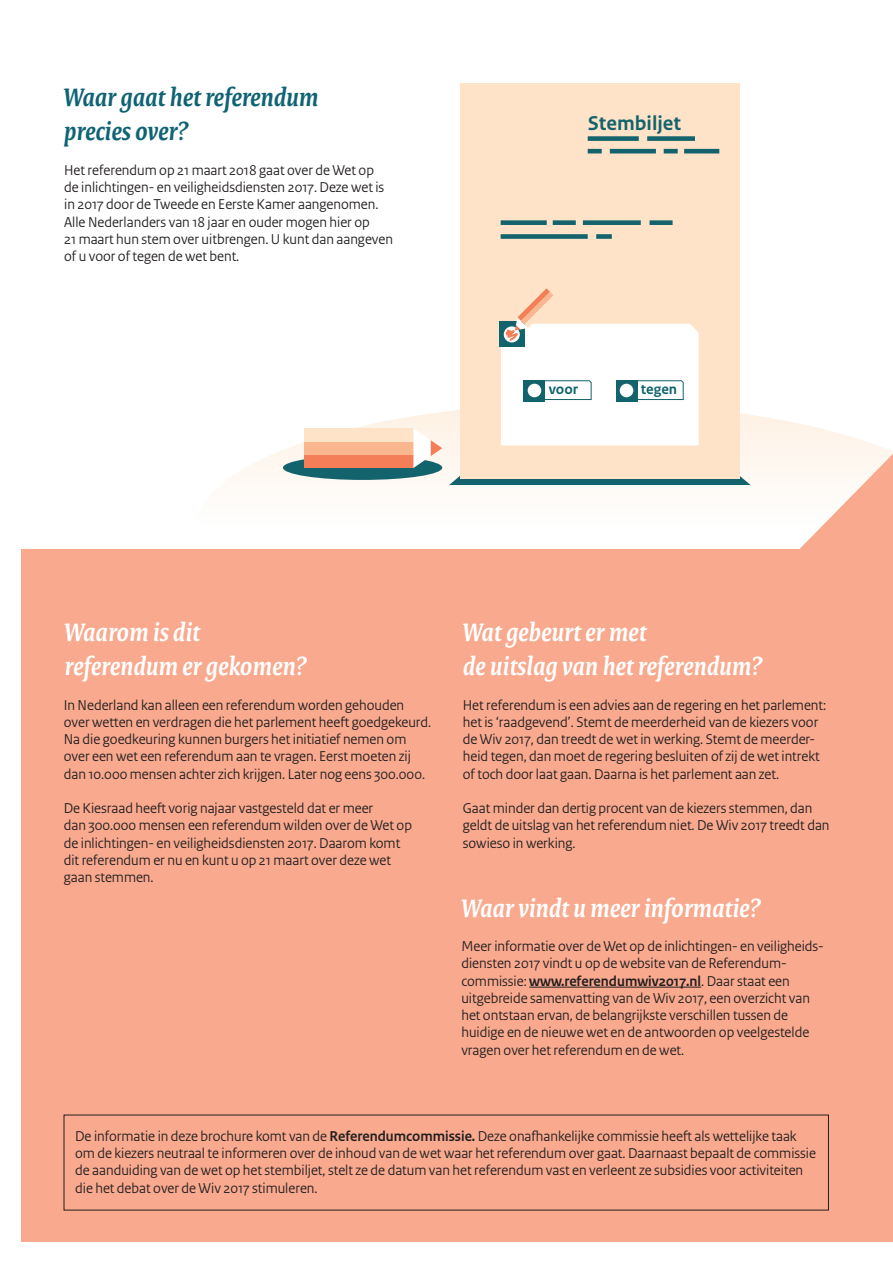
<style>
.page{position:relative;width:893px;height:1263px;background:#fff}
.page>*{position:absolute;margin:0;border:0;box-sizing:border-box;transform-origin:0 0}
.t1{font:italic 700 27px/34.5px "Rijksoverheid Serif";color:#fff}
.t2{font:italic 700 27px/34.5px "Rijksoverheid Serif";color:#0f6373}
.t3{font:700 21.15px "Rijksoverheid Sans Text";color:#13636c}
.t4{font:15px/17.2px "Rijksoverheid Sans Heading";color:#231f20}
.t5{font:700 15px "Rijksoverheid Sans Text";color:#13636c}
.s1{font-weight:700}
</style>
<div class="page">
<hr style="left:892px;top:21px;width:1px;height:611px;background:#fee6d1">
<div style="left:21px;top:549px;width:872px;height:693px;background:#f8a98e"></div>
<hr style="left:529px;top:987px;width:172px;height:1px;background:#231f20">
<img style="left:225px;top:403px;width:668px;height:82px">
<div style="left:283px;top:455px;width:159px;height:25px;background:#13636c;border-radius:50%"></div>
<div style="left:304px;top:455px;width:109px;height:13px;background:#f37e58"></div>
<div style="left:304px;top:441px;width:109px;height:14px;background:#fab78f"></div>
<div style="left:304px;top:428px;width:109px;height:13px;background:#fee3c9"></div>
<svg style="left:413px;top:428px;width:29px;height:40px"></svg>
<svg style="left:449px;top:475px;width:301px;height:10px;background:#3d7b7f"></svg>
<div style="left:460px;top:83px;width:280px;height:395px;background:#fee3c9"></div>
<div style="left:499px;top:322px;width:25px;height:25px;background:#13636c"></div>
<svg style="left:501px;top:288px;width:198px;height:157px"></svg>
<div style="left:616px;top:380px;width:21px;height:21px;background:#13636c"></div>
<div style="left:620px;top:384px;width:13px;height:13px;background:#fff;border-radius:50%"></div>
<div style="left:588px;top:136px;width:51px;height:5px;background:#13636c"></div>
<hr style="left:588px;top:149px;width:14px;height:4px;background:#13636c">
<hr style="left:664px;top:149px;width:14px;height:4px;background:#13636c">
<hr style="left:684px;top:149px;width:35px;height:4px;background:#13636c">
<hr style="left:610px;top:149px;width:46px;height:4px;background:#13636c">
<div style="left:501px;top:220px;width:46px;height:5px;background:#13636c"></div>
<div style="left:501px;top:234px;width:87px;height:5px;background:#13636c"></div>
<div style="left:596px;top:234px;width:16px;height:5px;background:#13636c"></div>
<div style="left:583px;top:220px;width:58px;height:5px;background:#13636c"></div>
<div style="left:553px;top:220px;width:23px;height:5px;background:#13636c"></div>
<div style="left:650px;top:220px;width:23px;height:5px;background:#13636c"></div>
<div style="left:647px;top:136px;width:48px;height:5px;background:#13636c"></div>
<svg style="left:778px;top:454px;width:115px;height:95px"></svg>
<h1 class="t2" style="left:64px;top:82px;width:256px">Waar gaat het referendum precies over?</h1>
<p class="t4" style="left:64px;top:162px;width:330px">Het referendum op 21 maart 2018 gaat over de Wet op<br>de inlichtingen- en veiligheidsdiensten 2017. Deze wet is in 2017 door de Tweede en Eerste Kamer aangenomen.<br>Alle Nederlanders van 18 jaar en ouder mogen hier op<br>21 maart hun stem over uitbrengen. U kunt dan aangeven of u voor of tegen de wet bent.</p>
<h2 class="t3" style="left:588px;top:110px;width:95px">Stembiljet</h2>
<p class="t5" style="left:549px;top:380px;width:31px">voor</p>
<p class="t5" style="left:641px;top:380px;width:38px">tegen</p>
<h1 class="t1" style="left:65px;top:617px;width:244px">Waarom is dit referendum er gekomen?</h1>
<p class="t4" style="left:64px;top:697px;width:369px">In Nederland kan alleen een referendum worden gehouden over wetten en verdragen die het parlement heeft goedgekeurd.<br>Na die goedkeuring kunnen burgers het initiatief nemen om over een wet een referendum aan te vragen. Eerst moeten zij dan 10.000 mensen achter zich krijgen. Later nog eens 300.000.</p>
<p class="t4" style="left:64px;top:801px;width:350px">De Kiesraad heeft vorig najaar vastgesteld dat er meer<br>dan 300.000 mensen een referendum wilden over de Wet op de inlichtingen- en veiligheidsdiensten 2017. Daarom komt dit referendum er nu en kunt u op 21 maart over deze wet gaan stemmen.</p>
<h1 class="t1" style="left:463px;top:617px;width:302px">Wat gebeurt er met<br>de uitslag van het referendum?</h1>
<p class="t4" style="left:463px;top:697px;width:365px">Het referendum is een advies aan de regering en het parlement: het is ‘raadgevend’. Stemt de meerderheid van de kiezers voor de Wiv 2017, dan treedt de wet in werking. Stemt de meerder&shy;heid tegen, dan moet de regering besluiten of zij de wet intrekt of toch door laat gaan. Daarna is het parlement aan zet.</p>
<p class="t4" style="left:463px;top:801px;width:368px">Gaat minder dan dertig procent van de kiezers stemmen, dan geldt de uitslag van het referendum niet. De Wiv 2017 treedt dan sowieso in werking.</p>
<h1 class="t1" style="left:461px;top:893px;width:301px">Waar vindt u meer informatie?</h1>
<p class="t4" style="left:461px;top:939px;width:364px">Meer informatie over de Wet op de inlichtingen- en veiligheids&shy;diensten 2017 vindt u op de website van de Referendum&shy;commissie: <span class="s1">www.referendumwiv2017.nl</span>. Daar staat een uitgebreide samenvatting van de Wiv 2017, een overzicht van het ontstaan ervan, de belangrijkste verschillen tussen de huidige en de nieuwe wet en de antwoorden op veelgestelde vragen over het referendum en de wet.</p>
<p class="t4" style="left:75px;top:1128px;width:742px">De informatie in deze brochure komt van de <span class="s1">Referendumcommissie.</span> Deze onafhankelijke commissie heeft als wettelijke taak om de kiezers neutraal te informeren over de inhoud van de wet waar het referendum over gaat. Daarnaast bepaalt de commissie de aanduiding van de wet op het stembiljet, stelt ze de datum van het referendum vast en verleent ze subsidies voor activiteiten die het debat over de Wiv 2017 stimuleren.</p>
</div>
